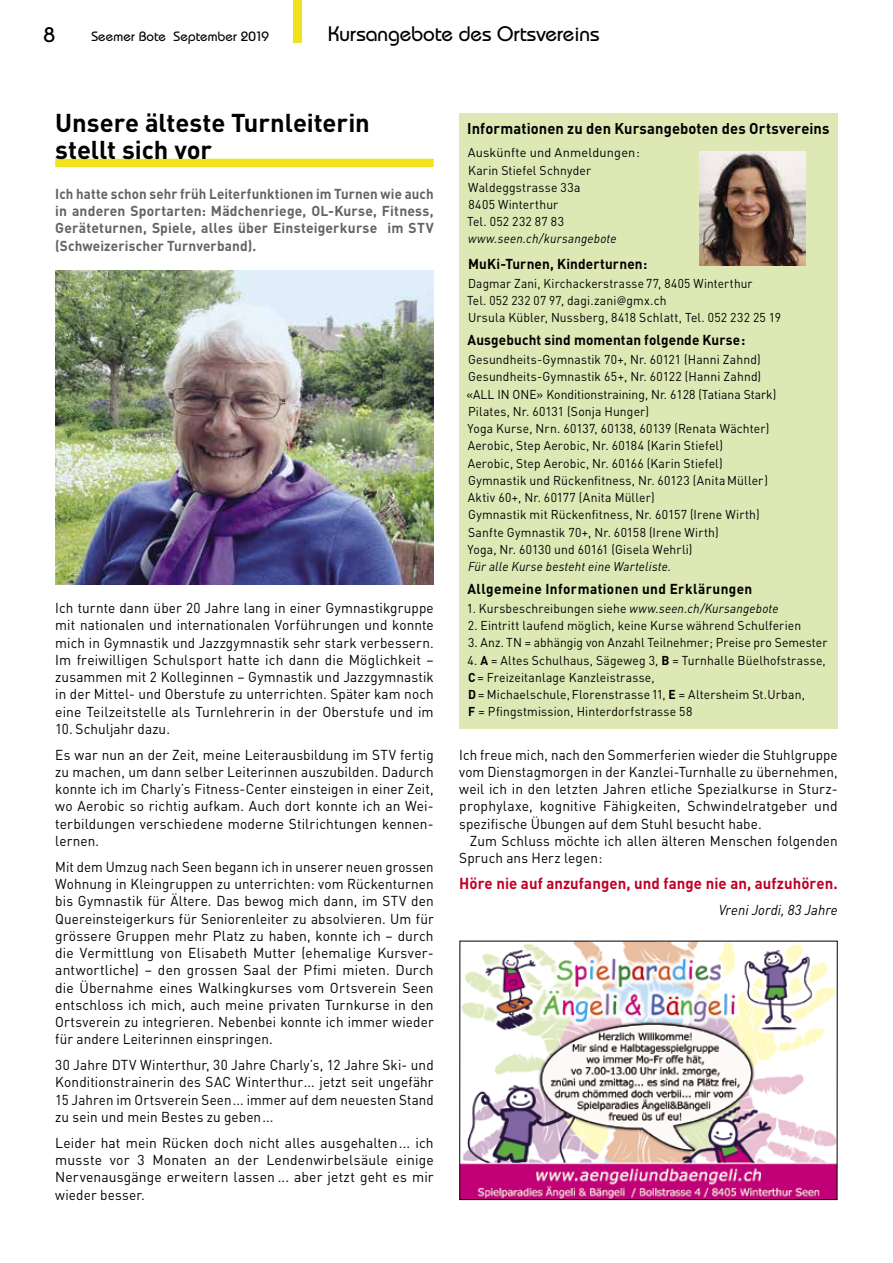
<style>
.page{position:relative;width:893px;height:1263px;background:#fff}
.page>*{position:absolute;margin:0;border:0;box-sizing:border-box;transform-origin:0 0}
.t1{font:700 25.5px/27px "DIN";letter-spacing:-.005em;color:#000}
.t2{font:500 21px "Bauhaus";color:#000}
.t3{font:700 15.75px "DIN";letter-spacing:.005em;color:#be0027;scale:.95 1}
.t4{font:700 15.45px "DIN";letter-spacing:.005em;color:#000;scale:.95 1}
.t5{font:14.25px/17.2px "DIN";letter-spacing:.01em;color:#000;scale:.95 1}
.t6{font:14.25px/17.2px "DIN";letter-spacing:.01em;color:#000;scale:.93 1}
.t7{font:14.25px/17.2px "DIN";letter-spacing:.01em;color:#000;scale:.94 1}
.t8{font:700 14.25px/17.2px "DIN";letter-spacing:.01em;color:#636363;text-align:justify;scale:.93 1}
.t9{font:14.25px/17.2px "DIN";letter-spacing:.01em;color:#000;text-align:justify}
.t10{font:700 14.25px "DIN";letter-spacing:.02em;color:#000;scale:.95 1}
.t11{font:italic 14.25px "DIN";letter-spacing:.005em;color:#000;scale:.95 1}
.t12{font:500 13.5px "Bauhaus";letter-spacing:.01em;color:#000}
.t13{font:12.75px/17.2px "DIN";letter-spacing:.01em;color:#000;scale:.95 1}
.t14{font:12.75px/17.2px "DIN";letter-spacing:.01em;color:#000;scale:.93 1}
.t15{font:12.75px/17.2px "DIN";letter-spacing:.01em;color:#000}
.t16{font:italic 12.75px "DIN";letter-spacing:.015em;color:#000;scale:.95 1}
.s1{font-family:"Myriad"}
.s2{font-style:italic}
.s3{font-weight:700}
</style>
<div class="page">
<div style="left:293px;top:0;width:9px;height:43px;background:#f1e21a"></div>
<div style="left:459px;top:113px;width:379px;height:615px;background:#dde8b5"></div>
<img style="left:699px;top:151px;width:107px;height:114px">
<div style="left:55px;top:159px;width:379px;height:8px;background:#f1e21a"></div>
<img style="left:55px;top:270px;width:379px;height:315px">
<img style="left:461px;top:943px;width:375px;height:255px">
<div style="left:459px;top:941px;width:379px;height:259px;border:1px solid #000"></div>
<h2 class="t2" style="left:44px;top:22px;width:13px">8</h2>
<p class="t12" style="left:91px;top:29px;width:179px">Seemer Bote September 2019</p>
<h2 class="t2" style="left:328px;top:22px;width:273px">Kursangebote des Ortsvereins</h2>
<h1 class="t1" style="left:55px;top:108px;width:316px">Unsere älteste Turnleiterin stellt sich vor</h1>
<p class="t8" style="left:55px;top:185px;width:408px">Ich hatte schon sehr früh Leiterfunktionen im Turnen wie auch in anderen Sportarten: Mädchenriege, OL-Kurse, Fitness, Geräteturnen, Spiele, alles über Einsteigerkurse im STV (Schweizerischer Turnverband).</p>
<p class="t5" style="left:55px;top:599px;width:400px;text-align:justify">Ich turnte dann über 20 Jahre lang in einer Gymnastikgruppe mit nationalen und internationalen Vorführungen und konnte mich in Gymnastik und Jazzgymnastik sehr stark verbessern.<br>Im freiwilligen Schulsport hatte ich dann die Möglichkeit – zusammen mit 2 Kolleginnen – Gymnastik und Jazzgymnastik in der Mittel- und Oberstufe zu unterrichten. Später kam noch eine Teilzeitstelle als Turnlehrerin in der Oberstufe und im</p>
<p class="t5" style="left:55px;top:715px;width:400px;line-height:26px">10. Schuljahr dazu.<br>Es war nun an der Zeit, meine Leiterausbildung im STV fertig</p>
<p class="t5" style="left:55px;top:763px;width:400px">zu machen, um dann selber Leiterinnen auszubilden. Dadurch konnte ich im Charly’s Fitness-Center einsteigen in einer Zeit, wo Aerobic so richtig aufkam. Auch dort konnte ich an Wei&shy;terbildungen verschiedene moderne Stilrichtungen kennen&shy;lernen.</p>
<p class="t6" style="left:55px;top:858px;width:408px">Mit dem Umzug nach Seen begann ich in unserer neuen grossen Wohnung in Kleingruppen zu unterrichten: vom Rückenturnen bis Gymnastik für Ältere. Das bewog mich dann, im STV den Quereinsteigerkurs für Seniorenleiter zu absolvieren. Um für grössere Gruppen mehr Platz zu haben, konnte ich – durch die Vermittlung von Elisabeth Mutter (ehemalige Kursver&shy;antwortliche) – den grossen Saal der Pfimi mieten. Durch die Übernahme eines Walkingkurses vom Ortsverein Seen entschloss ich mich, auch meine privaten Turnkurse in den Ortsverein zu integrieren. Nebenbei konnte ich immer wieder für andere Leiterinnen einspringen.</p>
<p class="t5" style="left:55px;top:1056px;width:400px;text-align:justify">30 Jahre DTV Winterthur, 30 Jahre Charly’s, 12 Jahre Ski- und Konditionstrainerin des SAC Winterthur... jetzt seit ungefähr 15 Jahren im Ortsverein Seen... immer auf dem neuesten Stand zu sein und mein Bestes zu geben...</p>
<p class="t9" style="left:55px;top:1134px;width:380px">Leider hat mein Rücken doch nicht alles ausgehalten... ich musste vor 3 Monaten an der Lendenwirbelsäule einige Nervenausgänge erweitern lassen ... aber jetzt geht es mir wieder besser.</p>
<p class="t4" style="left:467px;top:118px;width:383px">Informationen zu den Kursangeboten des Ortsvereins</p>
<p class="t15" style="left:467px;top:144px;width:174px">Auskünfte und Anmeldungen:<br>Karin Stiefel Schnyder<br>Waldeggstrasse 33a<br>8405 Winterthur<br>Tel. 052 232 87 83</p>
<p class="t16" style="left:468px;top:230px;width:158px">www.seen.ch/kursangebote</p>
<p class="t10" style="left:468px;top:255px;width:190px">MuKi-Turnen, Kinderturnen:</p>
<p class="t14" style="left:467px;top:274px;width:339px">Dagmar Zani, Kirchackerstrasse 77, 8405 Winterthur<br>Tel. 052 232 07 97, dagi.zani<span class="s1">@</span>gmx.ch<br>Ursula Kübler, Nussberg, 8418 Schlatt, Tel. 052 232 25 19</p>
<p class="t10" style="left:468px;top:331px;width:294px">Ausgebucht sind momentan folgende Kurse:</p>
<p class="t13" style="left:466px;top:350px;width:328px">Gesundheits-Gymnastik 70+, Nr. 60121 (Hanni Zahnd)<br>Gesundheits-Gymnastik 65+, Nr. 60122 (Hanni Zahnd) «ALL IN ONE» Konditionstraining, Nr. 6128 (Tatiana Stark)<br>Pilates, Nr. 60131 (Sonja Hunger)<br>Yoga Kurse, Nrn. 60137, 60138, 60139 (Renata Wächter)<br>Aerobic, Step Aerobic, Nr. 60184 (Karin Stiefel)<br>Aerobic, Step Aerobic, Nr. 60166 (Karin Stiefel)<br>Gymnastik und Rückenfitness, Nr. 60123 (Anita Müller)<br>Aktiv 60+, Nr. 60177 (Anita Müller)<br>Gymnastik mit Rückenfitness, Nr. 60157 (Irene Wirth)<br>Sanfte Gymnastik 70+, Nr. 60158 (Irene Wirth)<br>Yoga, Nr. 60130 und 60161 (Gisela Wehrli)</p>
<p class="t16" style="left:468px;top:558px;width:215px">Für alle Kurse besteht eine Warteliste.</p>
<p class="t10" style="left:468px;top:580px;width:301px">Allgemeine Informationen und Erklärungen</p>
<p class="t13" style="left:467px;top:599px;width:330px">1. Kursbeschreibungen siehe <span class="s2">www.seen.ch/Kursangebote</span></p>
<p class="t13" style="left:468px;top:617px;width:353px">2. Eintritt laufend möglich, keine Kurse während Schulferien</p>
<p class="t13" style="left:468px;top:634px;width:380px">3. Anz. TN = abhängig von Anzahl Teilnehmer; Preise pro Semester</p>
<p class="t13" style="left:468px;top:651px;width:379px">4. <span class="s3">A</span> = Altes Schulhaus, Sägeweg 3, <span class="s3">B</span> = Turnhalle Büelhofstrasse, <span class="s3">C</span> = Freizeitanlage Kanzleistrasse,<br><span class="s3">D</span> = Michaelschule, Florenstrasse 11, <span class="s3">E</span> = Altersheim St.Urban,<br><span class="s3">F</span> = Pfingstmission, Hinterdorfstrasse 58</p>
<p class="t7" style="left:459px;top:746px;width:404px">Ich freue mich, nach den Sommerferien wieder die Stuhlgruppe vom Dienstagmorgen in der Kanzlei-Turnhalle zu übernehmen, weil ich in den letzten Jahren etliche Spezialkurse in Sturz&shy;prophylaxe, kognitive Fähigkeiten, Schwindelratgeber und spezifische Übungen auf dem Stuhl besucht habe.</p>
<p class="t5" style="left:459px;top:832px;width:400px;text-indent:11px">Zum Schluss möchte ich allen älteren Menschen folgenden<br>Spruch ans Herz legen:</p>
<p class="t3" style="left:459px;top:873px;width:400px">Höre nie auf anzufangen, und fange nie an, aufzuhören.</p>
<p class="t11" style="left:719px;top:901px;width:127px">Vreni Jordi, 83 Jahre</p>
</div>
